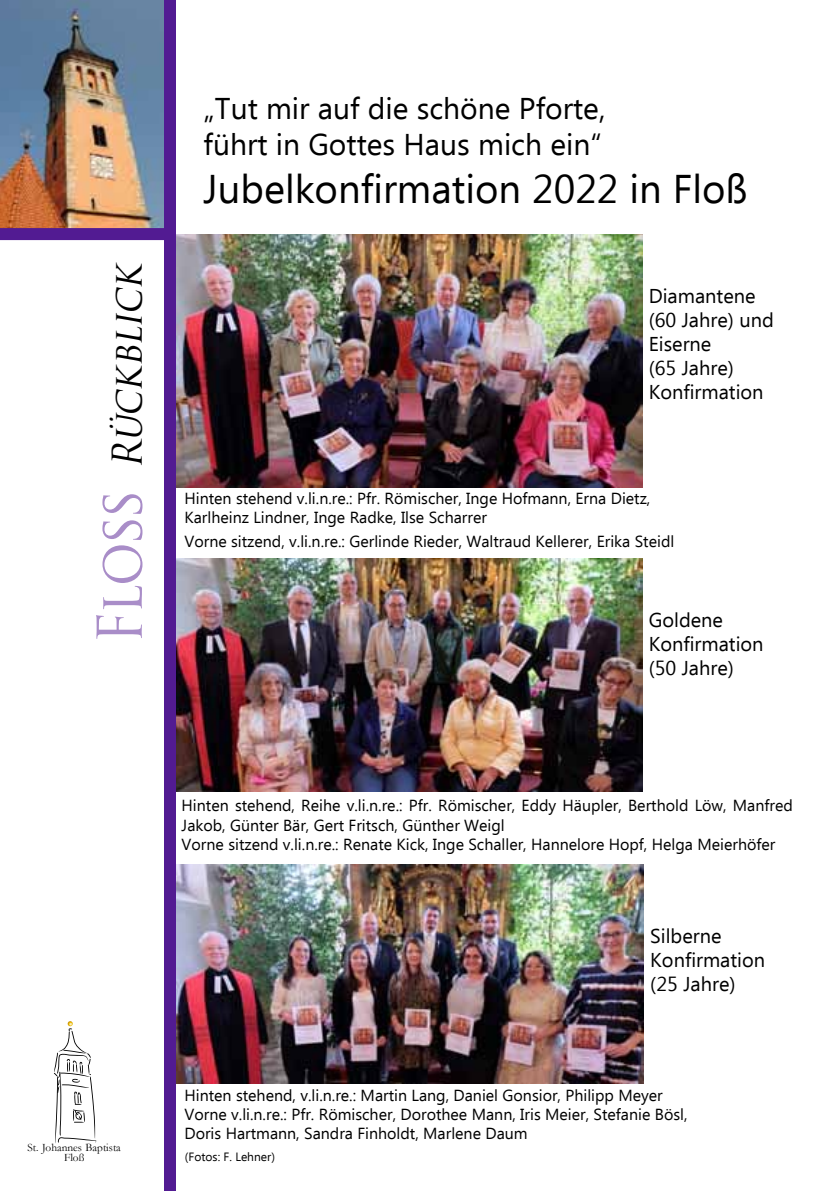
<style>
.page{position:relative;width:840px;height:1191px;background:#fff}
.page>*{position:absolute;margin:0;border:0;box-sizing:border-box;transform-origin:0 0}
.t1{font:40px "Ebrima";color:#000}
.t2{font:italic 40px "Trajan Pro";color:#000;scale:.9 1}
.t3{font:30px/36px "Ebrima";color:#000}
.t4{font:20px/24px "Ebrima";color:#000}
.t5{font:16px/19.2px "Ebrima";color:#000}
.t6{font:12px "Ebrima";color:#000}
.t7{font:11.4px/9.8px "Garamond";color:#000;text-align:center}
.s1{font-style:normal;font-size:60px;color:#a98dc8}
</style>
<div class="page">
<img style="left:176px;top:864px;width:467px;height:219px">
<img style="left:176px;top:558px;width:465px;height:233px">
<img style="left:176px;top:234px;width:465px;height:253px">
<img style="left:0;top:0;width:164px;height:228px">
<div style="left:164px;top:0;width:12px;height:1191px;background:#521b92"></div>
<svg style="left:54px;top:1021px;width:42px;height:122px"></svg>
<div style="left:0;top:228px;width:167px;height:12px;background:#521b92"></div>
<h1 class="t2" style="left:102px;top:644px;width:431px;rotate:-90deg"><span class="s1">F l o s s</span> Rückblick</h1>
<h2 class="t3" style="left:203px;top:93px;width:403px">„Tut mir auf die schöne Pforte, führt in Gottes Haus mich ein“</h2>
<h1 class="t1" style="left:203px;top:161px;width:545px">Jubelkonfirmation 2022 in Floß</h1>
<p class="t4" style="left:648px;top:285px;width:127px">Diamantene (60 Jahre) und<br>Eiserne<br>(65 Jahre)<br>Konfirmation</p>
<p class="t5" style="left:184px;top:489px;width:467px">Hinten stehend v.li.n.re.: Pfr. Römischer, Inge Hofmann, Erna Dietz,<br>Karlheinz Lindner, Inge Radke, Ilse Scharrer</p>
<p class="t5" style="left:184px;top:532px;width:491px">Vorne sitzend, v.li.n.re.: Gerlinde Rieder, Waltraud Kellerer, Erika Steidl</p>
<p class="t4" style="left:648px;top:609px;width:116px">Goldene<br>Konfirmation (50 Jahre)</p>
<p class="t7" style="left:27px;top:1142px;width:95px">St. Johannes Baptista<br>Floß</p>
<p class="t5" style="left:181px;top:797px;width:612px">Hinten stehend, Reihe v.li.n.re.: Pfr. Römischer, Eddy Häupler, Berthold Löw, Manfred<br>Jakob, Günter Bär, Gert Fritsch, Günther Weigl<br>Vorne sitzend v.li.n.re.: Renate Kick, Inge Schaller, Hannelore Hopf, Helga Meierhöfer</p>
<p class="t4" style="left:650px;top:925px;width:116px">Silberne<br>Konfirmation (25 Jahre)</p>
<p class="t5" style="left:184px;top:1086px;width:504px">Hinten stehend, v.li.n.re.: Martin Lang, Daniel Gonsior, Philipp Meyer<br>Vorne v.li.n.re.: Pfr. Römischer, Dorothee Mann, Iris Meier, Stefanie Bösl,<br>Doris Hartmann, Sandra Finholdt, Marlene Daum</p>
<p class="t6" style="left:185px;top:1148px;width:91px">(Fotos: F. Lehner)</p>
</div>
